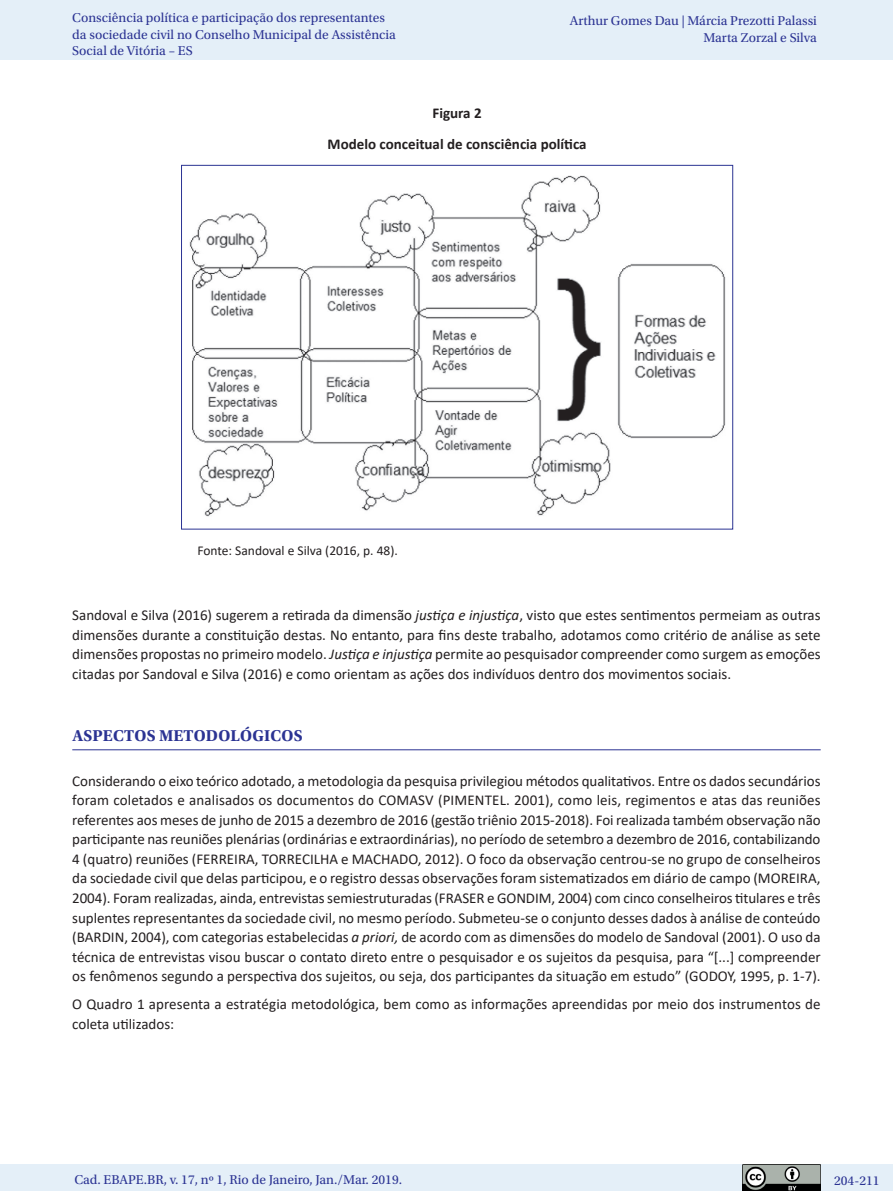
<style>
.page{position:relative;width:893px;height:1191px;background:#fff}
.page>*{position:absolute;margin:0;border:0;box-sizing:border-box;transform-origin:0 0}
._07_1_sub_1{font:700 16.5px "Utopia Std";letter-spacing:.01em;color:#2b3393}
._06_0_texto{font:15px/19.5px "Calibri";color:#231f20;text-align:justify}
._08_2_tabela_titulo{font:700 15px "Calibri";color:#231f20}
.t1{font:13.5px/16.5px "Utopia Std";color:#2b3393}
._00__fonte_legenda_f{font:13.5px "Calibri";color:#231f20}
.s1{font-style:italic}
</style>
<div class="page">
<div style="left:0;top:0;width:893px;height:60px;background:#e4eff8"></div>
<div style="left:0;top:1164px;width:893px;height:27px;background:#e4eff8"></div>
<img style="left:743px;top:1164px;width:78px;height:27px">
<hr style="left:72px;top:749px;width:749px;height:1px;background:#2b3393">
<img style="left:189px;top:175px;width:537px;height:342px">
<p class="t1" style="left:72px;top:10px;width:325px">Consciência política e participação dos representantes da sociedade civil no Conselho Municipal de Assistência<br>Social de Vitória – ES</p>
<p class="t1" style="left:570px;top:13px;width:248px;text-align:right">Arthur Gomes Dau | Márcia Prezotti Palassi<br>Marta Zorzal e Silva</p>
<p class="_08_2_tabela_titulo" style="left:433px;top:102px;width:51px">Figura 2</p>
<p class="_08_2_tabela_titulo" style="left:328px;top:133px;width:260px">Modelo conceitual de consciência política</p>
<p class="_00__fonte_legenda_f" style="left:197px;top:541px;width:202px">Fonte: Sandoval e Silva (2016, p. 48).</p>
<p class="_06_0_texto" style="left:72px;top:605px;width:750px">Sandoval e Silva (2016) sugerem a retirada da dimensão <span class="s1">justiça e injustiça</span>, visto que estes sentimentos permeiam as outras dimensões durante a constituição destas. No entanto, para fins deste trabalho, adotamos como critério de análise as sete dimensões propostas no primeiro modelo. <span class="s1">Justiça e injustiça</span> permite ao pesquisador compreender como surgem as emoções citadas por Sandoval e Silva (2016) e como orientam as ações dos indivíduos dentro dos movimentos sociais.</p>
<p class="_07_1_sub_1" style="left:72px;top:726px;width:232px">ASPECTOS METODOLÓGICOS</p>
<p class="_06_0_texto" style="left:72px;top:771px;width:750px">Considerando o eixo teórico adotado, a metodologia da pesquisa privilegiou métodos qualitativos. Entre os dados secundários foram coletados e analisados os documentos do COMASV (PIMENTEL. 2001), como leis, regimentos e atas das reuniões referentes aos meses de junho de 2015 a dezembro de 2016 (gestão triênio 2015-2018). Foi realizada também observação não participante nas reuniões plenárias (ordinárias e extraordinárias), no período de setembro a dezembro de 2016, contabilizando 4 (quatro) reuniões (FERREIRA, TORRECILHA e MACHADO, 2012). O foco da observação centrou-se no grupo de conselheiros da sociedade civil que delas participou, e o registro dessas observações foram sistematizados em diário de campo (MOREIRA, 2004). Foram realizadas, ainda, entrevistas semiestruturadas (FRASER e GONDIM, 2004) com cinco conselheiros titulares e três suplentes representantes da sociedade civil, no mesmo período. Submeteu-se o conjunto desses dados à análise de conteúdo (BARDIN, 2004), com categorias estabelecidas <span class="s1">a priori,</span> de acordo com as dimensões do modelo de Sandoval (2001). O uso da técnica de entrevistas visou buscar o contato direto entre o pesquisador e os sujeitos da pesquisa, para “[...] compreender os fenômenos segundo a perspectiva dos sujeitos, ou seja, dos participantes da situação em estudo” (GODOY, 1995, p. 1-7).</p>
<p class="_06_0_texto" style="left:72px;top:994px;width:750px">O Quadro 1 apresenta a estratégia metodológica, bem como as informações apreendidas por meio dos instrumentos de coleta utilizados:</p>
<p class="t1" style="left:74px;top:1171px;width:329px">Cad. EBAPE.BR, v. 17, nº 1, Rio de Janeiro, Jan./Mar. 2019.</p>
<p class="t1" style="left:834px;top:1172px;width:47px">204-211</p>
</div>
